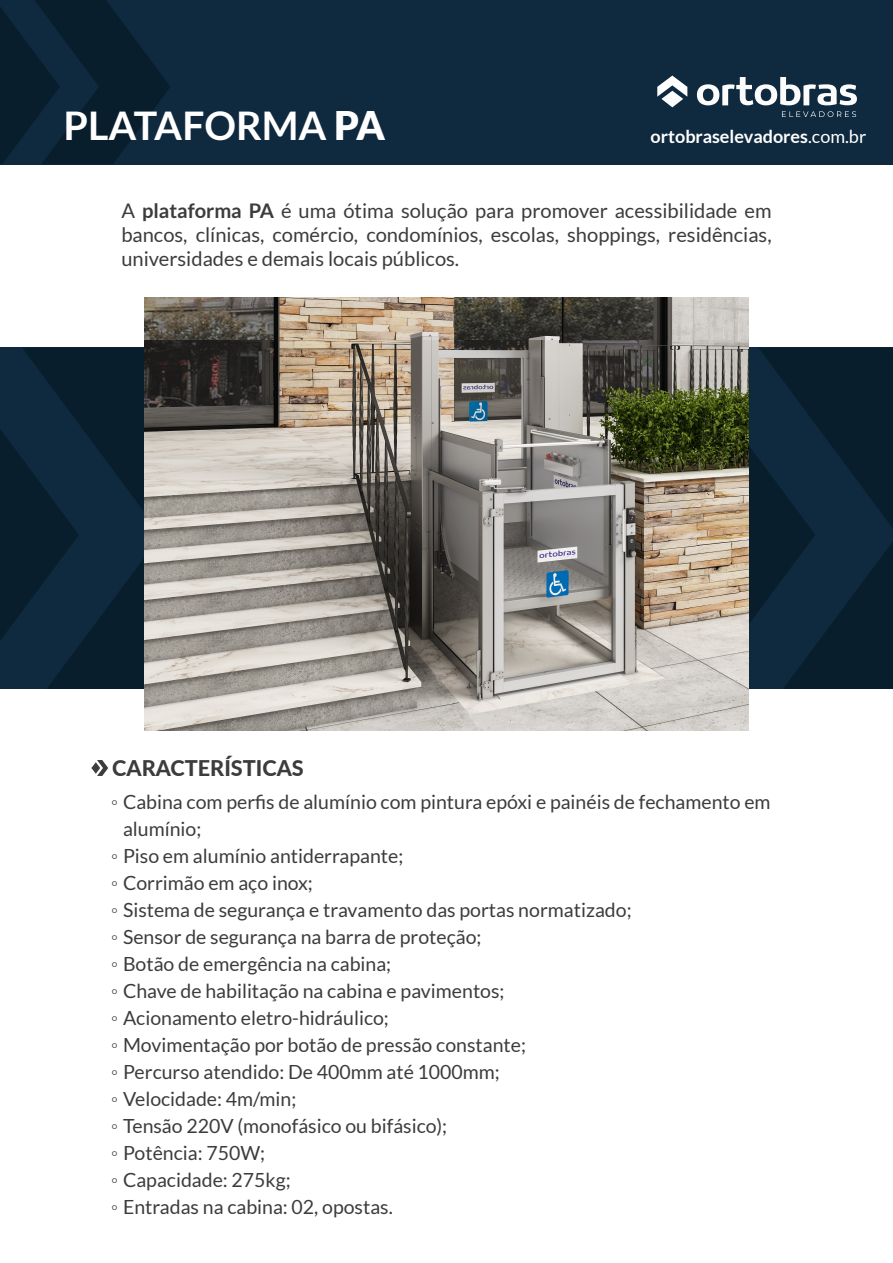
<style>
.page{position:relative;width:893px;height:1263px;background:#fff}
.page>*{position:absolute;margin:0;border:0;box-sizing:border-box;transform-origin:0 0}
.t1{font:700 39.45px "Lato";color:#fff}
.t2{font:800 21.6px "Lato";color:#3c3c3b}
.t3{font:20.1px/24.2px "Lato";color:#3c3c3b;text-align:justify}
.t4{font:19.5px "Lato";color:#3c3c3b}
.t5{font:700 18px "Lato";color:#fff}
.s1{font-weight:900}
.s2{font-weight:400}
.s3{font-weight:700}
.s4{font-family:"Times New Roman"}
</style>
<div class="page">
<svg style="left:0;top:429px;width:22px;height:212px;background:#091f2f"></svg>
<svg style="left:22px;top:347px;width:122px;height:342px;background:#0c2436"></svg>
<svg style="left:749px;top:365px;width:9px;height:324px;background:#0b2335"></svg>
<svg style="left:758px;top:347px;width:135px;height:342px;background:#0b2335"></svg>
<div style="left:0;top:0;width:893px;height:164px;background:#0f2a3f"></div>
<svg style="left:0;top:0;width:170px;height:164px"></svg>
<svg style="left:657px;top:76px;width:30px;height:31px"></svg>
<svg style="left:697px;top:77px;width:160px;height:28px"></svg>
<svg style="left:782px;top:111px;width:74px;height:6px"></svg>
<svg style="left:91px;top:760px;width:17px;height:16px"></svg>
<img style="left:144px;top:298px;width:605px;height:432px">
<h1 class="t1" style="left:63px;top:103px;width:323px">PLATAFORMA <span class="s1">PA</span></h1>
<p class="t5" style="left:651px;top:126px;width:217px">ortobraselevadores<span class="s2">.com.br</span></p>
<p class="t3" style="left:121px;top:199px;width:652px">A <span class="s3">plataforma PA</span> é uma ótima solução para promover acessibilidade em bancos, clínicas, comércio, condomínios, escolas, shoppings, residências, universidades e demais locais públicos.</p>
<p class="t2" style="left:112px;top:752px;width:193px">CARACTERÍSTICAS</p>
<p class="t4" style="left:111px;top:791px;width:661px"><span class="s4">◦</span> Cabina com perfis de alumínio com pintura epóxi e painéis de fechamento em</p>
<p class="t4" style="left:123px;top:818px;width:80px">alumínio;</p>
<p class="t4" style="left:111px;top:845px;width:294px"><span class="s4">◦</span> Piso em alumínio antiderrapante;</p>
<p class="t4" style="left:111px;top:872px;width:203px"><span class="s4">◦</span> Corrimão em aço inox;</p>
<p class="t4" style="left:111px;top:899px;width:522px"><span class="s4">◦</span> Sistema de segurança e travamento das portas normatizado;</p>
<p class="t4" style="left:111px;top:926px;width:372px"><span class="s4">◦</span> Sensor de segurança na barra de proteção;</p>
<p class="t4" style="left:111px;top:953px;width:282px"><span class="s4">◦</span> Botão de emergência na cabina;</p>
<p class="t4" style="left:111px;top:980px;width:395px"><span class="s4">◦</span> Chave de habilitação na cabina e pavimentos;</p>
<p class="t4" style="left:111px;top:1007px;width:279px"><span class="s4">◦</span> Acionamento eletro-hidráulico;</p>
<p class="t4" style="left:111px;top:1034px;width:416px"><span class="s4">◦</span> Movimentação por botão de pressão constante;</p>
<p class="t4" style="left:111px;top:1061px;width:390px"><span class="s4">◦</span> Percurso atendido: De 400mm até 1000mm;</p>
<p class="t4" style="left:111px;top:1088px;width:187px"><span class="s4">◦</span> Velocidade: 4m/min;</p>
<p class="t4" style="left:111px;top:1115px;width:338px"><span class="s4">◦</span> Tensão 220V (monofásico ou bifásico);</p>
<p class="t4" style="left:111px;top:1142px;width:156px"><span class="s4">◦</span> Potência: 750W;</p>
<p class="t4" style="left:111px;top:1169px;width:181px"><span class="s4">◦</span> Capacidade: 275kg;</p>
<p class="t4" style="left:111px;top:1196px;width:283px"><span class="s4">◦</span> Entradas na cabina: 02, opostas.</p>
</div>
